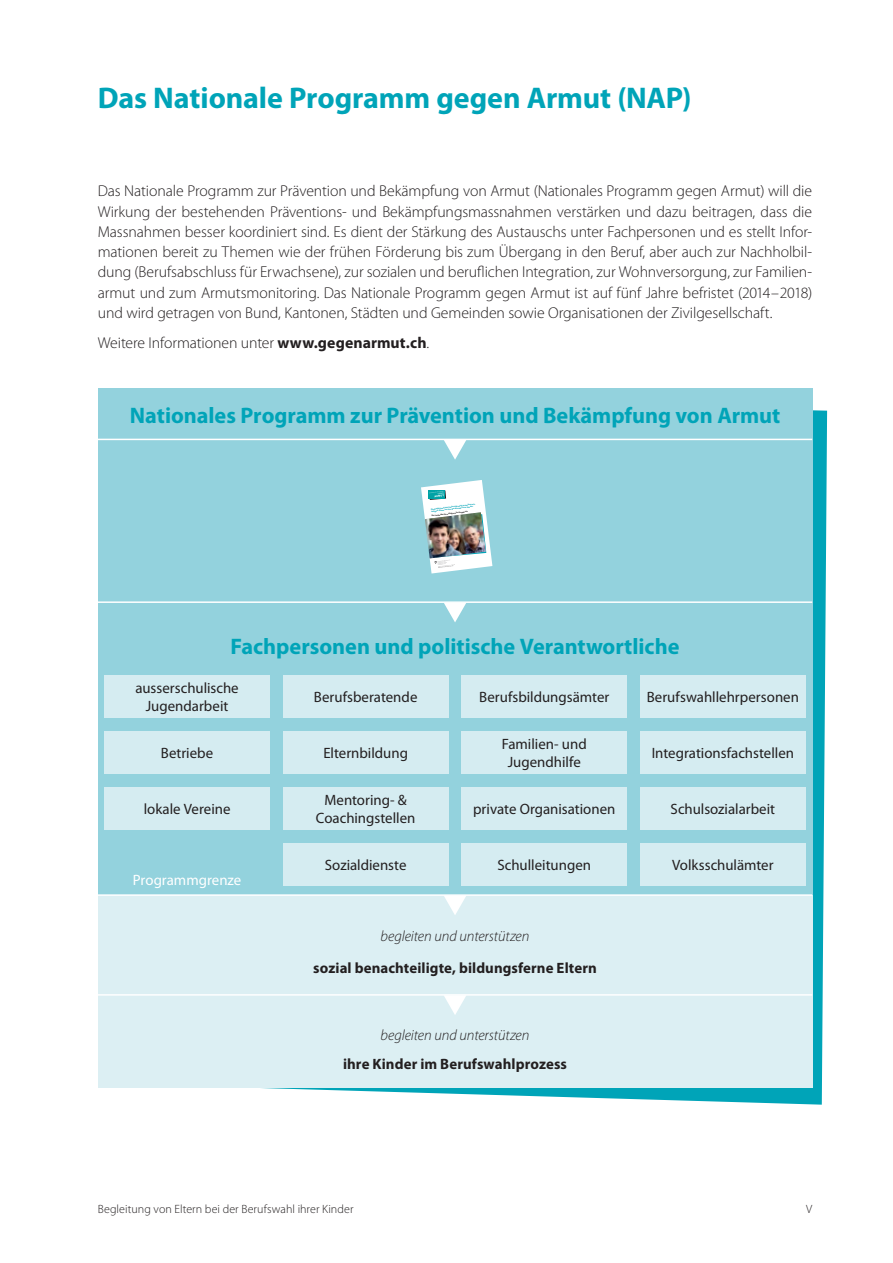
<style>
.page{position:relative;width:893px;height:1263px;background:#fff}
.page>*{position:absolute;margin:0;border:0;box-sizing:border-box;transform-origin:0 0}
.t1{font:700 30px "Myriad Pro";letter-spacing:-.005em;color:#00a4b8}
.t2{font:700 22.5px "Myriad Pro";letter-spacing:-.005em;color:#00a4b8}
.t3{font:300 15.75px/20.2px "Myriad Pro";letter-spacing:-.005em;color:#231f20;text-align:justify}
.t4{font:15px/18px "Myriad Pro";color:#231f20;text-align:center}
.t5{font:700 15px "Myriad Pro";letter-spacing:.005em;color:#231f20}
.t6{font:italic 300 15px "Myriad Pro";letter-spacing:-.005em;color:#231f20}
.t7{font:15px "Myriad Pro";color:#fff}
.t8{font:300 12px "Myriad Pro";letter-spacing:.005em;color:#231f20}
.t9{font:700 2.1px/2.1px "Myriad Pro";color:#00a4b8}
.t10{font:700 2.1px "Myriad Pro";color:#231f20}
.s1{font-weight:700}
</style>
<div class="page">
<svg style="left:111px;top:394px;width:716px;height:711px"></svg>
<div style="left:98px;top:389px;width:714px;height:506px;background:#93d2dd"></div>
<div style="left:98px;top:895px;width:714px;height:192px;background:#dceff3"></div>
<div style="left:104px;top:675px;width:166px;height:43px;background:#d5ecf1"></div>
<div style="left:104px;top:731px;width:166px;height:42px;background:#d5ecf1"></div>
<div style="left:104px;top:787px;width:166px;height:42px;background:#d5ecf1"></div>
<div style="left:283px;top:843px;width:166px;height:42px;background:#d5ecf1"></div>
<div style="left:283px;top:675px;width:166px;height:43px;background:#d5ecf1"></div>
<div style="left:283px;top:731px;width:166px;height:42px;background:#d5ecf1"></div>
<div style="left:283px;top:787px;width:166px;height:42px;background:#d5ecf1"></div>
<div style="left:461px;top:843px;width:166px;height:42px;background:#d5ecf1"></div>
<div style="left:461px;top:675px;width:166px;height:43px;background:#d5ecf1"></div>
<div style="left:461px;top:731px;width:166px;height:42px;background:#d5ecf1"></div>
<div style="left:461px;top:787px;width:166px;height:42px;background:#d5ecf1"></div>
<div style="left:640px;top:843px;width:166px;height:42px;background:#d5ecf1"></div>
<div style="left:640px;top:675px;width:166px;height:43px;background:#d5ecf1"></div>
<div style="left:640px;top:731px;width:166px;height:42px;background:#d5ecf1"></div>
<div style="left:640px;top:787px;width:166px;height:42px;background:#d5ecf1"></div>
<svg style="left:444px;top:440px;width:22px;height:20px"></svg>
<svg style="left:444px;top:603px;width:22px;height:19px"></svg>
<svg style="left:444px;top:896px;width:22px;height:19px"></svg>
<svg style="left:444px;top:996px;width:22px;height:19px"></svg>
<hr style="left:98px;top:439px;width:714px;height:1px;background:#fff">
<hr style="left:98px;top:601px;width:714px;height:2px;background:#fff">
<hr style="left:98px;top:894px;width:714px;height:2px;background:#fff">
<hr style="left:98px;top:994px;width:714px;height:2px;background:#fff">
<svg style="left:421px;top:480px;width:71px;height:93px"></svg>
<img style="left:425px;top:512px;width:61px;height:46px">
<h1 class="t1" style="left:98px;top:81px;width:595px">Das Nationale Programm gegen Armut (NAP)</h1>
<p class="t3" style="left:98px;top:181px;width:716px">Das Nationale Programm zur Prävention und Bekämpfung von Armut (Nationales Programm gegen Armut) will die Wirkung der bestehenden Präventions- und Bekämpfungsmassnahmen verstärken und dazu beitragen, dass die Massnahmen besser koordiniert sind. Es dient der Stärkung des Austauschs unter Fachpersonen und es stellt Infor&shy;mationen bereit zu Themen wie der frühen Förderung bis zum Übergang in den Beruf, aber auch zur Nachholbil&shy;dung (Berufsabschluss für Erwachsene), zur sozialen und beruflichen Integration, zur Wohnversorgung, zur Familien&shy;armut und zum Armutsmonitoring. Das Nationale Programm gegen Armut ist auf fünf Jahre befristet (2014–2018) und wird getragen von Bund, Kantonen, Städten und Gemeinden sowie Organisationen der Zivilgesellschaft.</p>
<p class="t3" style="left:98px;top:333px;width:333px">Weitere Informationen unter <span class="s1">www.gegenarmut.ch</span>.</p>
<h2 class="t2" style="left:130px;top:402px;width:652px">Nationales Programm zur Prävention und Bekämpfung von Armut</h2>
<p class="t9" style="left:431px;top:508px;width:47px;rotate:-7deg">Die Begleitung und Unterstützung sozial benach&shy;teiligter Eltern bei der Berufswahl ihrer Kinder</p>
<p class="t10" style="left:432px;top:514px;width:38px;rotate:-7deg">Ein Leitfaden für erfolgreiche Angebote</p>
<h2 class="t2" style="left:231px;top:633px;width:450px">Fachpersonen und politische Verantwortliche</h2>
<p class="t4" style="left:135px;top:679px;width:105px">ausserschulische<br>Jugendarbeit</p>
<p class="t4" style="left:161px;top:744px;width:54px">Betriebe</p>
<p class="t4" style="left:314px;top:688px;width:105px">Berufsberatende</p>
<p class="t4" style="left:479px;top:688px;width:132px">Berufsbildungsämter</p>
<p class="t4" style="left:502px;top:735px;width:86px">Familien- und<br>Jugendhilfe</p>
<p class="t4" style="left:473px;top:800px;width:144px">private Organisationen</p>
<p class="t4" style="left:647px;top:688px;width:154px">Berufswahllehrpersonen</p>
<p class="t4" style="left:652px;top:744px;width:144px">Integrationsfachstellen</p>
<p class="t4" style="left:323px;top:744px;width:86px">Elternbildung</p>
<p class="t4" style="left:316px;top:791px;width:101px">Mentoring- &amp;<br>Coachingstellen</p>
<p class="t4" style="left:144px;top:800px;width:88px">lokale Vereine</p>
<p class="t4" style="left:671px;top:800px;width:106px">Schulsozialarbeit</p>
<p class="t7" style="left:133px;top:872px;width:110px">Programmgrenze</p>
<p class="t4" style="left:325px;top:856px;width:83px">Sozialdienste</p>
<p class="t4" style="left:497px;top:856px;width:95px">Schulleitungen</p>
<p class="t6" style="left:381px;top:928px;width:150px">begleiten und unterstützen</p>
<p class="t5" style="left:313px;top:959px;width:285px">sozial benachteiligte, bildungsferne Eltern</p>
<p class="t6" style="left:381px;top:1027px;width:150px">begleiten und unterstützen</p>
<p class="t5" style="left:343px;top:1055px;width:226px">ihre Kinder im Berufswahlprozess</p>
<p class="t4" style="left:672px;top:856px;width:103px">Volksschulämter</p>
<p class="t8" style="left:98px;top:1202px;width:257px">Begleitung von Eltern bei der Berufswahl ihrer Kinder</p>
<p class="t8" style="left:806px;top:1202px;width:8px">V</p>
</div>
